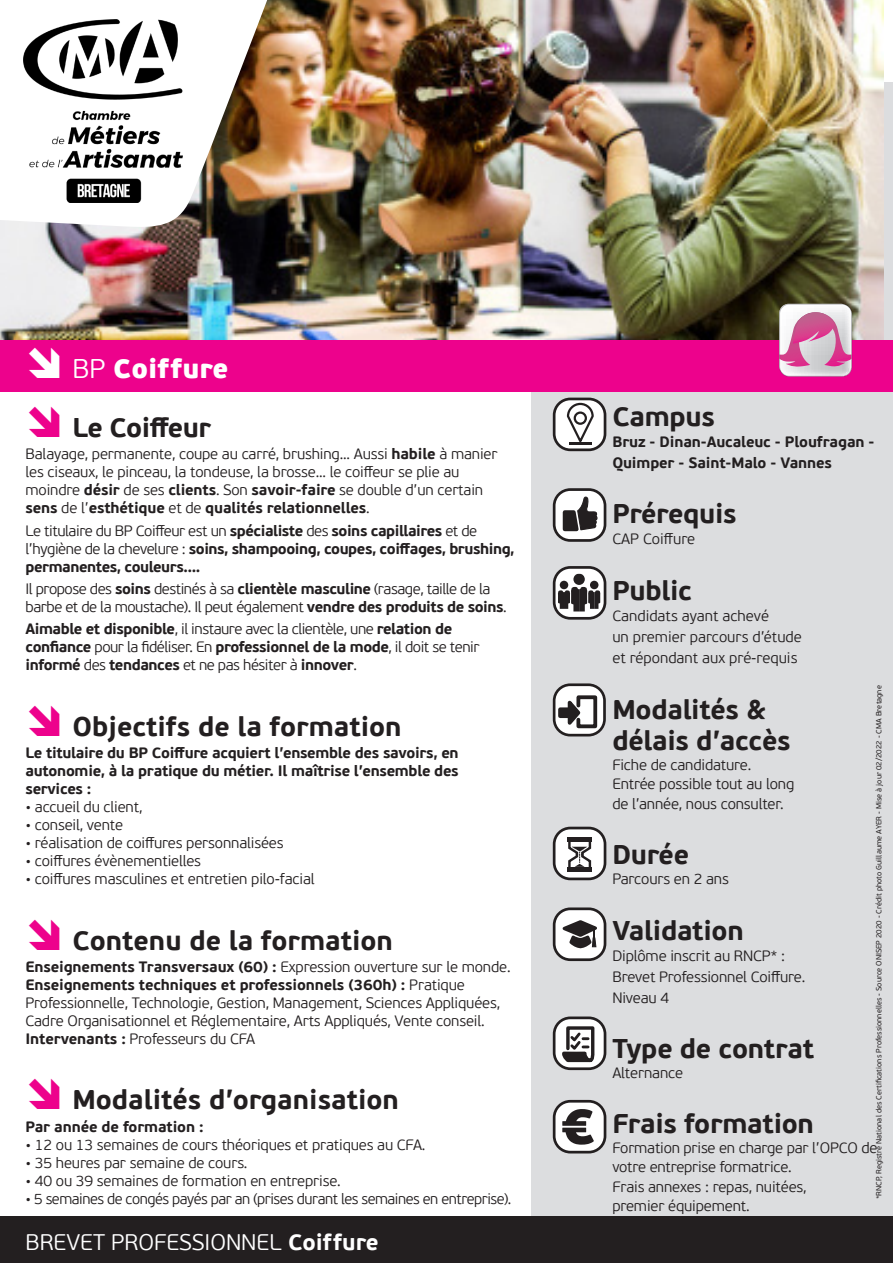
<style>
.page{position:relative;width:893px;height:1263px;background:#fff}
.page>*{position:absolute;margin:0;border:0;box-sizing:border-box;transform-origin:0 0}
.t1{font:900 51.3px "PF Beau Sans Pro";color:#231f20}
.TITRES_FLECHES{font:700 27px/31.5px "PF Beau Sans Pro";letter-spacing:-.01em;color:#231f20}
.t2{font:900 27px "PF Beau Sans Pro";color:#fff}
.t3{font:300 22.5px "PF Beau Sans Pro";color:#fff}
.TEXTE_COURANT{font:300 15px/19.5px "PF Beau Sans Pro";letter-spacing:-.01em;color:#231f20}
.TEXTE_COURANT-2{font:700 15px/18px "PF Beau Sans Pro";letter-spacing:-.02em;color:#231f20}
.TEXTE_COURANT-3{font:300 15px/18px "PF Beau Sans Pro";letter-spacing:-.03em;color:#231f20}
.t4{font:7.5px "PF Beau Sans Pro";color:#231f20}
.s1{font-weight:300}
.s2{font-weight:700}
</style>
<div class="page">
<div style="left:531px;top:82px;width:362px;height:1181px;background:#dcdddf"></div>
<img style="left:0;top:0;width:883px;height:340px">
<div style="left:0;top:340px;width:893px;height:51px;background:#ed028c"></div>
<div style="left:554px;top:399px;width:51px;height:51px;background:#fff;border-radius:16px"></div>
<svg style="left:566px;top:402px;width:28px;height:41px"></svg>
<hr style="left:569px;top:443px;width:23px;height:2px;background:#231f20">
<div style="left:574px;top:411px;width:13px;height:14px;border:2px solid #231f20;border-radius:50%"></div>
<div style="left:553px;top:398px;width:53px;height:53px;border:3px solid #231f20;border-radius:16px"></div>
<div style="left:554px;top:490px;width:51px;height:50px;background:#fff;border-radius:16px"></div>
<svg style="left:561px;top:492px;width:37px;height:40px"></svg>
<div style="left:553px;top:488px;width:53px;height:54px;border:3px solid #231f20;border-radius:16px"></div>
<div style="left:554px;top:685px;width:50px;height:50px;background:#fff;border-radius:16px"></div>
<div style="left:560px;top:709px;width:13px;height:7px;background:#231f20"></div>
<div style="left:558px;top:707px;width:17px;height:11px;border:4px solid #231f20"></div>
<svg style="left:564px;top:695px;width:34px;height:34px"></svg>
<div style="left:553px;top:683px;width:53px;height:53px;border:3px solid #231f20;border-radius:16px"></div>
<div style="left:554px;top:828px;width:51px;height:51px;background:#fff;border-radius:16px"></div>
<div style="left:567px;top:867px;width:25px;height:5px;background:#231f20"></div>
<div style="left:567px;top:837px;width:25px;height:5px;background:#231f20"></div>
<svg style="left:568px;top:842px;width:24px;height:25px"></svg>
<div style="left:553px;top:827px;width:53px;height:53px;border:3px solid #231f20;border-radius:16px"></div>
<div style="left:554px;top:909px;width:51px;height:51px;background:#fff;border-radius:16px"></div>
<svg style="left:557px;top:917px;width:45px;height:32px"></svg>
<div style="left:553px;top:907px;width:53px;height:54px;border:3px solid #231f20;border-radius:16px"></div>
<div style="left:554px;top:1018px;width:51px;height:51px;background:#fff;border-radius:16px"></div>
<svg style="left:560px;top:1026px;width:35px;height:39px"></svg>
<div style="left:553px;top:1016px;width:53px;height:54px;border:3px solid #231f20;border-radius:16px"></div>
<div style="left:554px;top:1101px;width:51px;height:51px;background:#fff;border-radius:16px"></div>
<div style="left:553px;top:1100px;width:53px;height:53px;border:3px solid #231f20;border-radius:16px"></div>
<div style="left:554px;top:567px;width:51px;height:51px;background:#fff;border-radius:16px"></div>
<div style="left:573px;top:574px;width:12px;height:11px;background:#231f20;border-radius:50%"></div>
<div style="left:560px;top:581px;width:8px;height:8px;background:#231f20;border-radius:50%"></div>
<div style="left:590px;top:581px;width:8px;height:8px;background:#231f20;border-radius:50%"></div>
<svg style="left:557px;top:587px;width:44px;height:24px"></svg>
<div style="left:553px;top:566px;width:53px;height:54px;border:3px solid #231f20;border-radius:16px"></div>
<svg style="left:779px;top:304px;width:73px;height:71px;background:#dba9c3"></svg>
<div style="left:779px;top:304px;width:73px;height:73px;border:1px solid #babbbe;border-radius:10px"></div>
<img style="left:0;top:0;width:385px;height:228px">
<img style="left:24px;top:20px;width:158px;height:183px">
<div style="left:0;top:1216px;width:893px;height:47px;background:#231f20"></div>
<p class="t2" style="left:72px;top:351px;width:157px"><span class="s1">BP</span> Coiffure</p>
<p class="TITRES_FLECHES" style="left:72px;top:413px;width:140px">Le Coiffeur</p>
<p class="TEXTE_COURANT" style="left:26px;top:445px;width:474px;line-height:18px">Balayage, permanente, coupe au carré, brushing... Aussi <span class="s2">habile</span> à manier les ciseaux, le pinceau, la tondeuse, la brosse... le coiffeur se plie au moindre <span class="s2">désir</span> de ses <span class="s2">clients</span>. Son <span class="s2">savoir-faire</span> se double d’un certain <span class="s2">sens</span> de l’<span class="s2">esthétique</span> et de <span class="s2">qualités relationnelles</span>.</p>
<p class="TEXTE_COURANT-2" style="left:26px;top:522px;width:490px"><span class="s1">Le titulaire du BP Coiffeur est un</span> spécialiste <span class="s1">des</span> soins capillaires <span class="s1">et de l’hygiène de la chevelure :</span> soins, shampooing, coupes, coiffages, brushing, permanentes, couleurs….</p>
<p class="TEXTE_COURANT-3" style="left:26px;top:580px;width:483px">Il propose des <span class="s2">soins</span> destinés à sa <span class="s2">clientèle masculine</span> (rasage, taille de la barbe et de la moustache). Il peut également <span class="s2">vendre des produits de soins</span>.</p>
<p class="TEXTE_COURANT-2" style="left:26px;top:620px;width:456px">Aimable et disponible<span class="s1">, il instaure avec la clientèle, une</span> relation de confiance <span class="s1">pour la fidéliser. En</span> professionnel de la mode<span class="s1">, il doit se tenir </span>informé <span class="s1">des</span> tendances <span class="s1">et ne pas hésiter à</span> innover<span class="s1">.</span></p>
<p class="TITRES_FLECHES" style="left:72px;top:711px;width:331px">Objectifs de la formation</p>
<p class="TEXTE_COURANT-2" style="left:26px;top:744px;width:435px;text-align:justify">Le titulaire du BP Coiffure acquiert l’ensemble des savoirs, en autonomie, à la pratique du métier. Il maîtrise l’ensemble des services :</p>
<p class="TEXTE_COURANT" style="left:26px;top:797px;width:118px">• accueil du client,</p>
<p class="TEXTE_COURANT" style="left:26px;top:815px;width:99px">• conseil, vente</p>
<p class="TEXTE_COURANT" style="left:26px;top:833px;width:260px">• réalisation de coiffures personnalisées</p>
<p class="TEXTE_COURANT" style="left:26px;top:851px;width:177px">• coiffures évènementielles</p>
<p class="TEXTE_COURANT" style="left:26px;top:869px;width:291px">• coiffures masculines et entretien pilo-facial</p>
<p class="TITRES_FLECHES" style="left:72px;top:925px;width:322px">Contenu de la formation</p>
<p class="TEXTE_COURANT-2" style="left:26px;top:958px;width:487px">Enseignements Transversaux (60) : <span class="s1">Expression ouverture sur le monde.</span></p>
<p class="TEXTE_COURANT" style="left:26px;top:976px;width:476px;line-height:18px"><span class="s2">Enseignements techniques et professionnels (360h) :</span> Pratique<br>Professionnelle, Technologie, Gestion, Management, Sciences Appliquées,<br>Cadre Organisationnel et Réglementaire, Arts Appliqués, Vente conseil.</p>
<p class="TEXTE_COURANT" style="left:26px;top:1029px;width:231px"><span class="s2">Intervenants :</span> Professeurs du CFA</p>
<p class="TITRES_FLECHES" style="left:72px;top:1085px;width:328px">Modalités d’organisation</p>
<p class="TEXTE_COURANT-2" style="left:26px;top:1118px;width:180px">Par année de formation :</p>
<p class="TEXTE_COURANT" style="left:26px;top:1135px;width:401px">• 12 ou 13 semaines de cours théoriques et pratiques au CFA.</p>
<p class="TEXTE_COURANT" style="left:26px;top:1153px;width:224px">• 35 heures par semaine de cours.</p>
<p class="TEXTE_COURANT" style="left:26px;top:1171px;width:317px">• 40 ou 39 semaines de formation en entreprise.</p>
<p class="TEXTE_COURANT-3" style="left:26px;top:1190px;width:487px">• 5 semaines de congés payés par an (prises durant les semaines en entreprise).</p>
<p class="t3" style="left:26px;top:1229px;width:355px">BREVET PROFESSIONNEL <span class="s2">Coiffure</span></p>
<p class="t1" style="left:560px;top:1093px;width:37px">€</p>
<p class="TITRES_FLECHES" style="left:612px;top:401px;width:104px">Campus</p>
<p class="TEXTE_COURANT-2" style="left:612px;top:431px;width:264px;line-height:21px">Bruz - Dinan-Aucaleuc - Ploufragan -<br>Quimper - Saint-Malo - Vannes</p>
<p class="TITRES_FLECHES" style="left:612px;top:499px;width:126px">Prérequis</p>
<p class="TEXTE_COURANT" style="left:612px;top:530px;width:84px">CAP Coiffure</p>
<p class="TITRES_FLECHES" style="left:612px;top:575px;width:81px">Public</p>
<p class="TEXTE_COURANT" style="left:612px;top:606px;width:191px;line-height:21px">Candidats ayant achevé<br>un premier parcours d’étude et répondant aux pré-requis</p>
<p class="TITRES_FLECHES" style="left:612px;top:694px;width:180px">Modalités &amp; délais d’accès</p>
<p class="TEXTE_COURANT" style="left:612px;top:755px;width:183px">Fiche de candidature.<br>Entrée possible tout au long de l’année, nous consulter.</p>
<p class="TITRES_FLECHES" style="left:612px;top:840px;width:78px">Durée</p>
<p class="TEXTE_COURANT" style="left:612px;top:869px;width:118px">Parcours en 2 ans</p>
<p class="TITRES_FLECHES" style="left:612px;top:915px;width:133px">Validation</p>
<p class="TEXTE_COURANT" style="left:612px;top:945px;width:194px;line-height:21px">Diplôme inscrit au RNCP* :<br>Brevet Professionnel Coiffure.<br>Niveau 4</p>
<p class="TITRES_FLECHES" style="left:612px;top:1033px;width:203px">Type de contrat</p>
<p class="TEXTE_COURANT" style="left:612px;top:1063px;width:72px">Alternance</p>
<p class="TITRES_FLECHES" style="left:612px;top:1109px;width:203px">Frais formation</p>
<p class="TEXTE_COURANT" style="left:612px;top:1138px;width:267px">Formation prise en charge par l’OPCO de votre entreprise formatrice.<br>Frais annexes : repas, nuitées,<br>premier équipement.</p>
<p class="t4" style="left:875px;top:1199px;width:515px;rotate:-90deg">*RNCP, Registre National des Certifications Professionnelles - Source ONISEP 2020 - Crédit photo Guillaume AYER - Mise à jour 02/2022 - CMA Bretagne</p>
</div>
